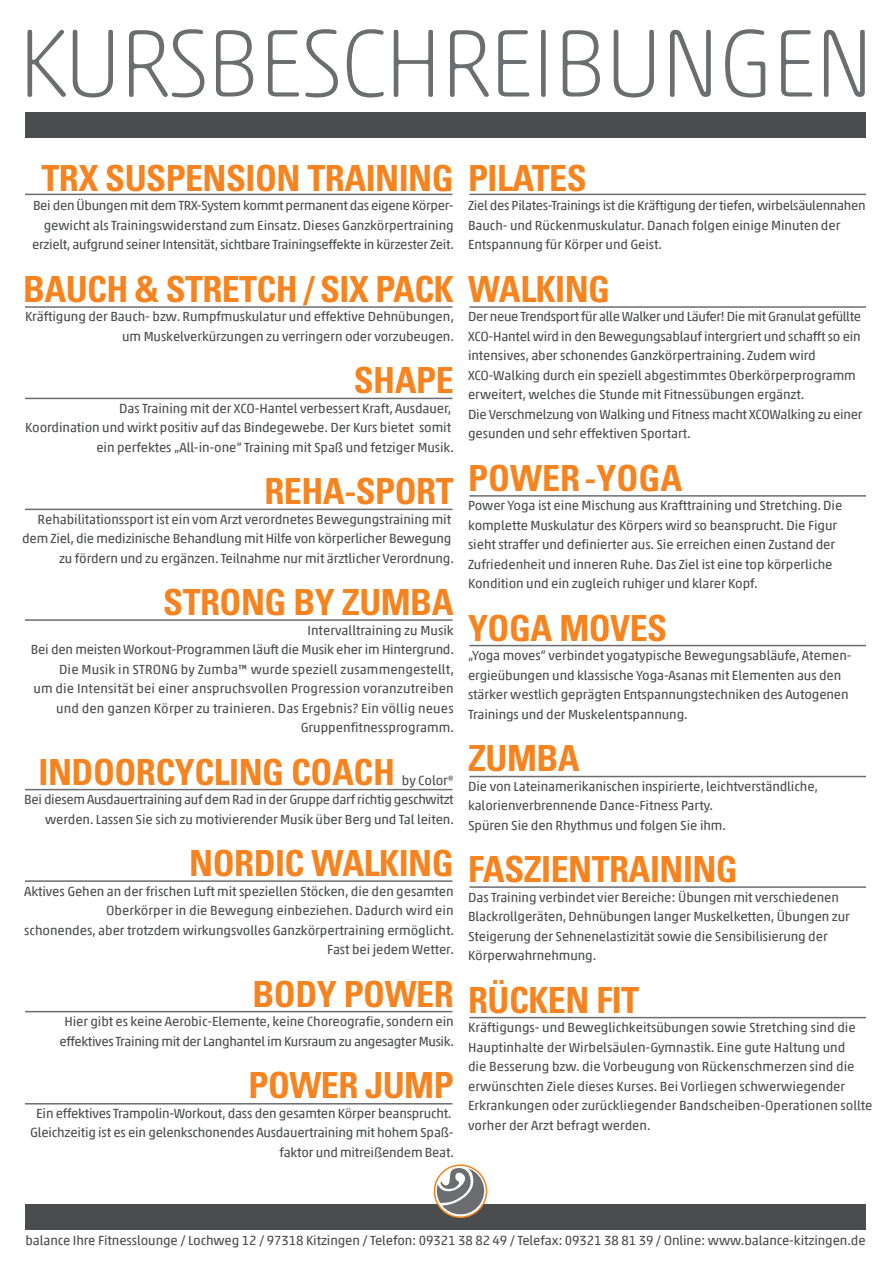
<style>
.page{position:relative;width:893px;height:1263px;background:#fff}
.page>*{position:absolute;margin:0;border:0;box-sizing:border-box;transform-origin:0 0}
.t1{font:100 97.5px "Akko Rounded Pro";letter-spacing:-.025em;color:#6c6d70}
.t2{font:700 condensed 36px "Univers";letter-spacing:-.015em;color:#f58420}
.t3{font:13.2px/19.5px "Akko W01";letter-spacing:-.005em;color:#4b4c4d;text-align:right}
.t4{font:13.2px/19.5px "Akko W01";letter-spacing:-.025em;color:#4b4c4d;text-align:right}
</style>
<div class="page">
<div style="left:25px;top:112px;width:840px;height:26px;background:#4b4c4d"></div>
<div style="left:25px;top:1204px;width:840px;height:26px;background:#4b4c4d"></div>
<div style="left:434px;top:1164px;width:53px;height:54px;border:2px solid #f58420;border-radius:50%"></div>
<svg style="left:437px;top:1168px;width:47px;height:46px"></svg>
<hr style="left:25px;top:194px;width:427px;height:1px;background:#6c6d70">
<hr style="left:469px;top:194px;width:397px;height:1px;background:#6c6d70">
<hr style="left:25px;top:306px;width:427px;height:2px;background:#6c6d70">
<hr style="left:469px;top:306px;width:397px;height:2px;background:#6c6d70">
<hr style="left:25px;top:398px;width:427px;height:1px;background:#6c6d70">
<hr style="left:25px;top:509px;width:427px;height:1px;background:#6c6d70">
<hr style="left:469px;top:495px;width:397px;height:2px;background:#6c6d70">
<hr style="left:25px;top:619px;width:427px;height:2px;background:#6c6d70">
<hr style="left:469px;top:645px;width:397px;height:1px;background:#6c6d70">
<hr style="left:25px;top:789px;width:427px;height:1px;background:#6c6d70">
<hr style="left:25px;top:880px;width:427px;height:2px;background:#6c6d70">
<hr style="left:469px;top:776px;width:397px;height:1px;background:#6c6d70">
<hr style="left:25px;top:1011px;width:427px;height:1px;background:#6c6d70">
<hr style="left:469px;top:886px;width:397px;height:2px;background:#6c6d70">
<hr style="left:469px;top:1017px;width:397px;height:1px;background:#6c6d70">
<hr style="left:25px;top:1103px;width:427px;height:1px;background:#6c6d70">
<h1 class="t1" style="left:18px;top:5px;width:858px">KURSBESCHREIBUNGEN</h1>
<h2 class="t2" style="left:41px;top:156px;width:547px">TRX SUSPENSION TRAINING PILATES</h2>
<p class="t3" style="left:32px;top:196px;width:423px">Bei den Übungen mit dem TRX-System kommt permanent das eigene Körper&shy;gewicht als Trainingswiderstand zum Einsatz. Dieses Ganzkörpertraining erzielt, aufgrund seiner Intensität, sichtbare Trainingseffekte in kürzester Zeit.</p>
<h2 class="t2" style="left:23px;top:267px;width:588px">BAUCH &amp; STRETCH / SIX PACK WALKING</h2>
<p class="t3" style="left:25px;top:307px;width:430px">Kräftigung der Bauch- bzw. Rumpfmuskulatur und effektive Dehnübungen, um Muskelverkürzungen zu verringern oder vorzubeugen.</p>
<h2 class="t2" style="left:354px;top:358px;width:101px">SHAPE</h2>
<p class="t3" style="left:25px;top:398px;width:430px">Das Training mit der XCO-Hantel verbessert Kraft, Ausdauer,<br>Koordination und wirkt positiv auf das Bindegewebe. Der Kurs bietet somit ein perfektes „All-in-one“ Training mit Spaß und fetziger Musik.</p>
<h2 class="t2" style="left:264px;top:469px;width:191px">REHA-SPORT</h2>
<p class="t3" style="left:22px;top:509px;width:433px">Rehabilitationssport ist ein vom Arzt verordnetes Bewegungstraining mit dem Ziel, die medizinische Behandlung mit Hilfe von körperlicher Bewegung zu fördern und zu ergänzen. Teilnahme nur mit ärztlicher Verordnung.</p>
<h2 class="t2" style="left:163px;top:580px;width:292px">STRONG BY ZUMBA</h2>
<p class="t3" style="left:31px;top:620px;width:425px">Intervalltraining zu Musik<br>Bei den meisten Workout-Programmen läuft die Musik eher im Hintergrund.<br>Die Musik in STRONG by Zumba™ wurde speziell zusammengestellt,<br>um die Intensität bei einer anspruchsvollen Progression voranzutreiben und den ganzen Körper zu trainieren. Das Ergebnis? Ein völlig neues Gruppenfitnessprogramm.</p>
<h2 class="t2" style="left:39px;top:750px;width:358px">INDOORCYCLING COACH</h2>
<p class="t3" style="left:468px;top:196px;width:399px;text-align:left">Ziel des Pilates-Trainings ist die Kräftigung der tiefen, wirbelsäulennahen<br>Bauch- und Rückenmuskulatur. Danach folgen einige Minuten der<br>Entspannung für Körper und Geist.</p>
<p class="t3" style="left:468px;top:307px;width:396px;text-align:left">Der neue Trendsport für alle Walker und Läufer! Die mit Granulat gefüllte XCO-Hantel wird in den Bewegungsablauf intergriert und schafft so ein intensives, aber schonendes Ganzkörpertraining. Zudem wird XCO-Walking durch ein speziell abgestimmtes Oberkörperprogramm erweitert, welches die Stunde mit Fitnessübungen ergänzt.<br>Die Verschmelzung von Walking und Fitness macht XCOWalking zu einer gesunden und sehr effektiven Sportart.</p>
<h2 class="t2" style="left:468px;top:456px;width:216px">POWER-YOGA</h2>
<p class="t3" style="left:468px;top:496px;width:376px;text-align:left">Power Yoga ist eine Mischung aus Krafttraining und Stretching. Die komplette Muskulatur des Körpers wird so beansprucht. Die Figur sieht straffer und definierter aus. Sie erreichen einen Zustand der Zufriedenheit und inneren Ruhe. Das Ziel ist eine top körperliche Kondition und ein zugleich ruhiger und klarer Kopf.</p>
<h2 class="t2" style="left:468px;top:606px;width:201px">YOGA MOVES</h2>
<p class="t3" style="left:468px;top:646px;width:385px;text-align:left">„Yoga moves“ verbindet yogatypische Bewegungsabläufe, Atemen&shy;ergieübungen und klassische Yoga-Asanas mit Elementen aus den stärker westlich geprägten Entspannungstechniken des Autogenen Trainings und der Muskelentspannung.</p>
<h2 class="t2" style="left:468px;top:736px;width:113px">ZUMBA</h2>
<p class="t3" style="left:468px;top:776px;width:352px;text-align:left">Die von Lateinamerikanischen inspirierte, leichtverständliche, kalorienverbrennende Dance-Fitness Party.<br>Spüren Sie den Rhythmus und folgen Sie ihm.</p>
<h2 class="t2" style="left:468px;top:847px;width:271px">FASZIENTRAINING</h2>
<p class="t3" style="left:468px;top:887px;width:383px;text-align:left">Das Training verbindet vier Bereiche: Übungen mit verschiedenen Blackrollgeräten, Dehnübungen langer Muskelketten, Übungen zur Steigerung der Sehnenelastizität sowie die Sensibilisierung der Körperwahrnehmung.</p>
<h2 class="t2" style="left:468px;top:978px;width:173px">RÜCKEN FIT</h2>
<p class="t3" style="left:468px;top:1018px;width:406px;text-align:left">Kräftigungs- und Beweglichkeitsübungen sowie Stretching sind die Hauptinhalte der Wirbelsäulen-Gymnastik. Eine gute Haltung und<br>die Besserung bzw. die Vorbeugung von Rückenschmerzen sind die erwünschten Ziele dieses Kurses. Bei Vorliegen schwerwiegender Erkrankungen oder zurückliegender Bandscheiben-Operationen sollte vorher der Arzt befragt werden.</p>
<p class="t4" style="left:24px;top:770px;width:431px">by Color®<br>Bei diesem Ausdauertraining auf dem Rad in der Gruppe darf richtig geschwitzt werden. Lassen Sie sich zu motivierender Musik über Berg und Tal leiten.</p>
<h2 class="t2" style="left:189px;top:841px;width:266px">NORDIC WALKING</h2>
<p class="t3" style="left:24px;top:881px;width:431px">Aktives Gehen an der frischen Luft mit speziellen Stöcken, die den gesamten Oberkörper in die Bewegung einbeziehen. Dadurch wird ein<br>schonendes, aber trotzdem wirkungsvolles Ganzkörpertraining ermöglicht.<br>Fast bei jedem Wetter.</p>
<h2 class="t2" style="left:253px;top:972px;width:203px">BODY POWER</h2>
<p class="t4" style="left:60px;top:1012px;width:396px;text-align:center">Hier gibt es keine Aerobic-Elemente, keine Choreografie, sondern ein effektives Training mit der Langhantel im Kursraum zu angesagter Musik.</p>
<h2 class="t2" style="left:249px;top:1063px;width:207px">POWER JUMP</h2>
<p class="t3" style="left:30px;top:1103px;width:425px">Ein effektives Trampolin-Workout, dass den gesamten Körper beansprucht.<br>Gleichzeitig ist es ein gelenkschonendes Ausdauertraining mit hohem Spaß&shy;faktor und mitreißendem Beat.</p>
<p class="t3" style="left:25px;top:1231px;width:842px">balance Ihre Fitnesslounge / Lochweg 12 / 97318 Kitzingen / Telefon: 09321 38 82 49 / Telefax: 09321 38 81 39 / Online: www.balance-kitzingen.de</p>
</div>
